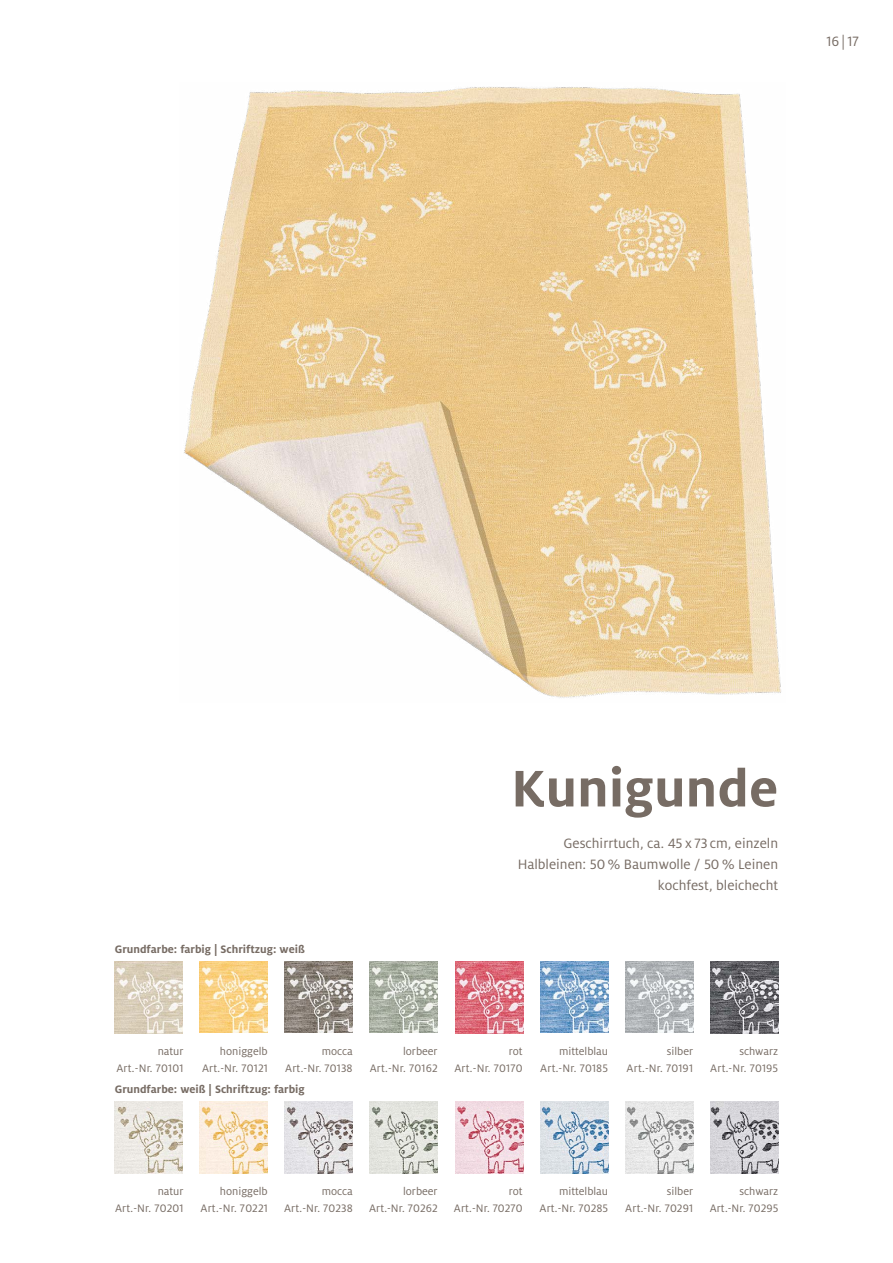
<style>
.page{position:relative;width:893px;height:1263px;background:#fff}
.page>*{position:absolute;margin:0;border:0;box-sizing:border-box;transform-origin:0 0}
.t1{font:700 57px "Milo Pro";letter-spacing:.005em;color:#776c64}
.t2{font:15px/21px "Milo Pro";color:#776c64;text-align:right}
.t3{font:12px/16.5px "Milo Pro";letter-spacing:.01em;color:#776c64;text-align:right}
.t4{font:700 12px "Milo Pro";color:#776c64}
</style>
<div class="page">
<img style="left:115px;top:961px;width:68px;height:72px">
<img style="left:200px;top:961px;width:68px;height:72px">
<img style="left:285px;top:961px;width:68px;height:72px">
<img style="left:370px;top:961px;width:68px;height:72px">
<img style="left:455px;top:961px;width:68px;height:72px">
<img style="left:540px;top:961px;width:68px;height:72px">
<img style="left:625px;top:961px;width:68px;height:72px">
<img style="left:710px;top:961px;width:68px;height:72px">
<img style="left:115px;top:1101px;width:68px;height:73px">
<img style="left:200px;top:1101px;width:68px;height:73px">
<img style="left:285px;top:1101px;width:68px;height:73px">
<img style="left:370px;top:1101px;width:68px;height:73px">
<img style="left:455px;top:1101px;width:68px;height:73px">
<img style="left:540px;top:1101px;width:68px;height:73px">
<img style="left:625px;top:1101px;width:68px;height:73px">
<img style="left:710px;top:1101px;width:68px;height:73px">
<img style="left:184px;top:87px;width:597px;height:611px">
<p class="t2" style="left:826px;top:31px;width:34px">16|17</p>
<p class="t4" style="left:115px;top:942px;width:192px">Grundfarbe: farbig | Schriftzug: weiß</p>
<h1 class="t1" style="left:511px;top:756px;width:268px">Kunigunde</h1>
<p class="t2" style="left:518px;top:833px;width:262px">Geschirrtuch, ca. 45 x 73 cm, einzeln<br>Halbleinen: 50 % Baumwolle / 50 % Leinen kochfest, bleichecht</p>
<p class="t3" style="left:116px;top:1043px;width:69px">natur<br>Art.-Nr. 70101</p>
<p class="t3" style="left:202px;top:1043px;width:67px">honiggelb<br>Art.-Nr. 70121</p>
<p class="t3" style="left:285px;top:1043px;width:69px">mocca<br>Art.-Nr. 70138</p>
<p class="t3" style="left:370px;top:1043px;width:70px">lorbeer<br>Art.-Nr. 70162</p>
<p class="t3" style="left:454px;top:1043px;width:70px">rot<br>Art.-Nr. 70170</p>
<p class="t3" style="left:540px;top:1043px;width:69px">mittelblau<br>Art.-Nr. 70185</p>
<p class="t3" style="left:627px;top:1043px;width:68px">silber<br>Art.-Nr. 70191</p>
<p class="t3" style="left:710px;top:1043px;width:69px">schwarz<br>Art.-Nr. 70195</p>
<p class="t4" style="left:115px;top:1082px;width:192px">Grundfarbe: weiß | Schriftzug: farbig</p>
<p class="t3" style="left:115px;top:1183px;width:70px;line-height:17px">natur<br>Art.-Nr. 70201</p>
<p class="t3" style="left:540px;top:1183px;width:70px;line-height:17px">mittelblau<br>Art.-Nr. 70285</p>
<p class="t3" style="left:201px;top:1183px;width:69px;line-height:17px">honiggelb<br>Art.-Nr. 70221</p>
<p class="t3" style="left:369px;top:1183px;width:70px;line-height:17px">lorbeer<br>Art.-Nr. 70262</p>
<p class="t3" style="left:454px;top:1183px;width:70px;line-height:17px">rot<br>Art.-Nr. 70270</p>
<p class="t3" style="left:625px;top:1183px;width:69px;line-height:17px">silber<br>Art.-Nr. 70291</p>
<p class="t3" style="left:284px;top:1183px;width:70px;line-height:17px">mocca<br>Art.-Nr. 70238</p>
<p class="t3" style="left:710px;top:1183px;width:70px;line-height:17px">schwarz<br>Art.-Nr. 70295</p>
</div>
